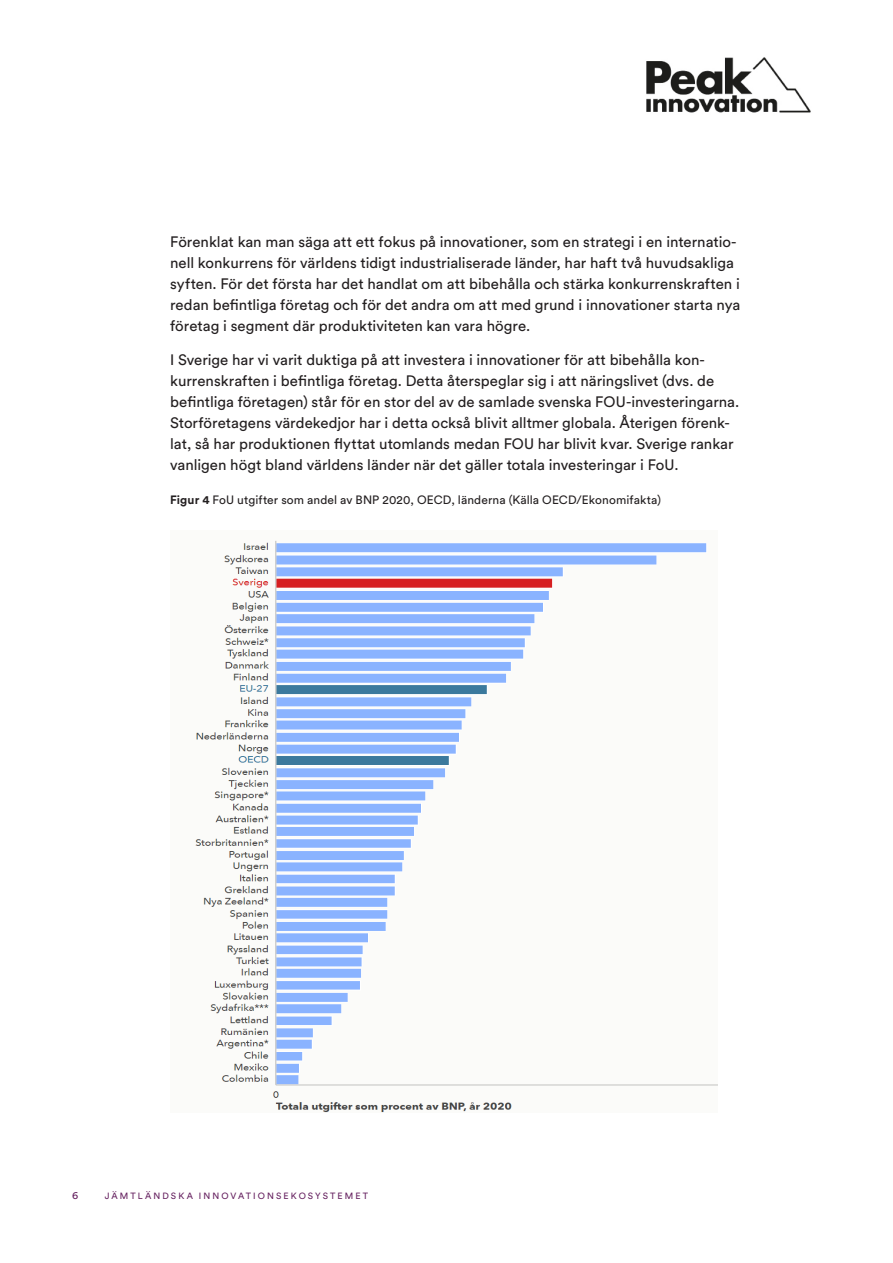
<style>
.page{position:relative;width:893px;height:1263px;background:#fff}
.page>*{position:absolute;margin:0;border:0;box-sizing:border-box;transform-origin:0 0}
.t1{font:15px/21px "Circular Std";color:#231f20}
.t2{font:12px "Circular Std";letter-spacing:.01em;color:#231f20}
.t3{font:10.5px "Circular Std";color:#65205f}
.t4{font:9px "Circular Std";letter-spacing:.23em;color:#65205f}
.s1{font-weight:700}
</style>
<div class="page">
<img style="left:646px;top:57px;width:165px;height:56px">
<img style="left:195px;top:540px;width:523px;height:572px">
<p class="t1" style="left:170px;top:231px;width:572px">Förenklat kan man säga att ett fokus på innovationer, som en strategi i en internatio&shy;nell konkurrens för världens tidigt industrialiserade länder, har haft två huvudsakliga syften. För det första har det handlat om att bibehålla och stärka konkurrenskraften i redan befintliga företag och för det andra om att med grund i innovationer starta nya företag i segment där produktiviteten kan vara högre.</p>
<p class="t1" style="left:170px;top:349px;width:571px">I Sverige har vi varit duktiga på att investera i innovationer för att bibehålla kon&shy;kurrenskraften i befintliga företag. Detta återspeglar sig i att näringslivet (dvs. de befintliga företagen) står för en stor del av de samlade svenska FOU-investeringarna.<br>Storföretagens värdekedjor har i detta också blivit alltmer globala. Återigen förenk&shy;lat, så har produktionen flyttat utomlands medan FOU har blivit kvar. Sverige rankar vanligen högt bland världens länder när det gäller totala investeringar i FoU.</p>
<p class="t2" style="left:170px;top:492px;width:492px"><span class="s1">Figur 4</span> FoU utgifter som andel av BNP 2020, OECD, länderna (Källa OECD/Ekonomifakta)</p>
<p class="t3" style="left:72px;top:1189px;width:8px">6</p>
<p class="t4" style="left:105px;top:1190px;width:265px">JÄMTLÄNDSKA INNOVATIONSEKOSYSTEMET</p>
</div>
